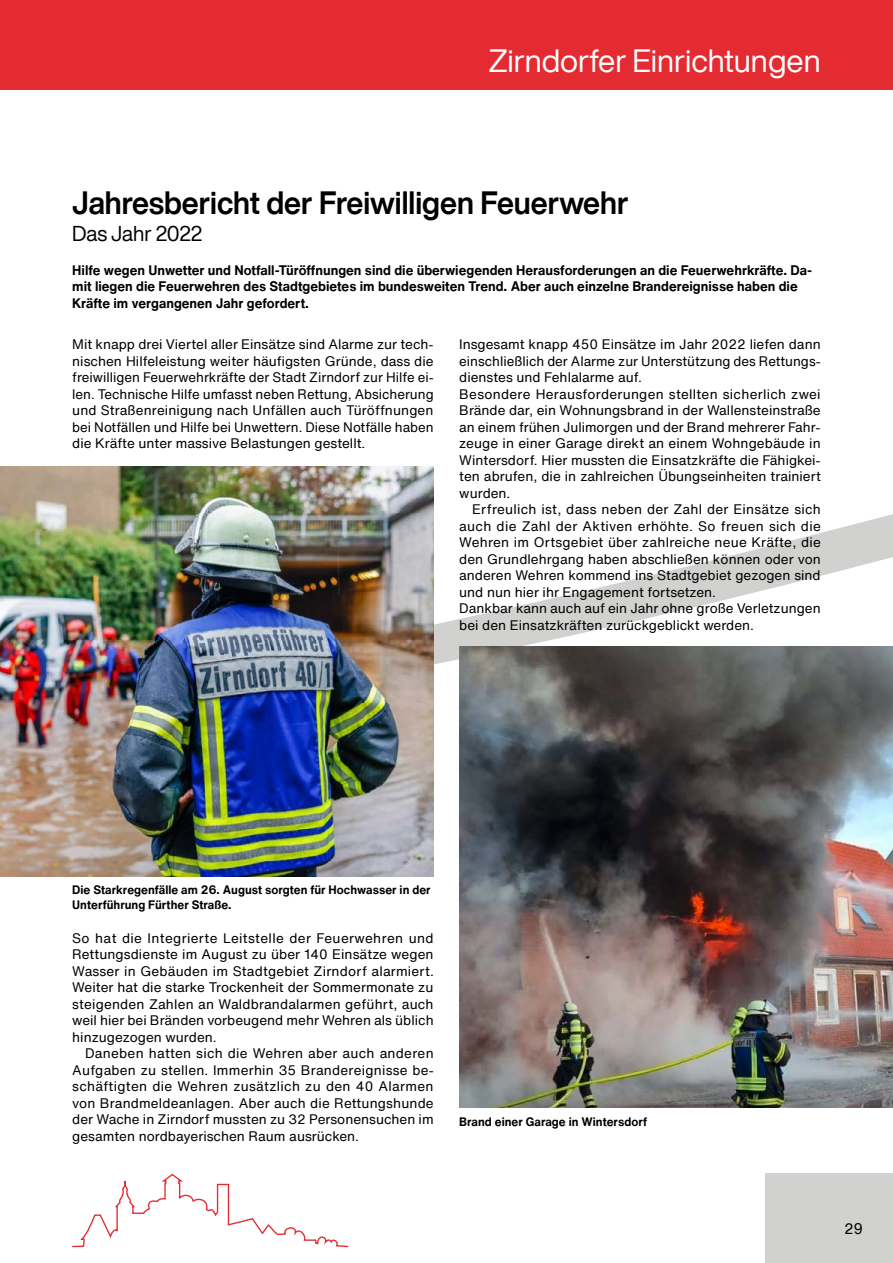
<style>
.page{position:relative;width:893px;height:1263px;background:#fff}
.page>*{position:absolute;margin:0;border:0;box-sizing:border-box;transform-origin:0 0}
.t1{font:700 31.5px "Helvetica Now Display";color:#000;scale:.95 1}
.t2{font:31.5px "Helvetica Now Display";color:#fff}
.t3{font:21px "Helvetica Now Display";letter-spacing:-.005em;color:#000}
.t4{font:15px "Helvetica Now Text";color:#000}
.t5{font:13.5px/16.5px "Helvetica Now Text";color:#000;text-align:justify}
.t6{font:700 13.5px/16.5px "Helvetica Now Text";color:#000}
.t7{font:700 12px/15px "Helvetica Now Text";color:#000}
</style>
<div class="page">
<svg style="left:434px;top:514px;width:459px;height:151px"></svg>
<div style="left:0;top:0;width:893px;height:89px;background:#e42b32"></div>
<svg style="left:72px;top:1174px;width:276px;height:73px"></svg>
<div style="left:765px;top:1174px;width:128px;height:89px;background:#d1d1cf"></div>
<img style="left:0;top:467px;width:434px;height:410px">
<img style="left:459px;top:646px;width:434px;height:462px">
<h1 class="t2" style="left:489px;top:39px;width:333px">Zirndorfer Einrichtungen</h1>
<h1 class="t1" style="left:72px;top:181px;width:587px">Jahresbericht der Freiwilligen Feuerwehr</h1>
<h2 class="t3" style="left:72px;top:219px;width:132px">Das Jahr 2022</h2>
<p class="t6" style="left:72px;top:261px;width:741px">Hilfe wegen Unwetter und Notfall-Türöffnungen sind die überwiegenden Herausforderungen an die Feuerwehrkräfte. Da&shy;mit liegen die Feuerwehren des Stadtgebietes im bundesweiten Trend. Aber auch einzelne Brandereignisse haben die<br>Kräfte im vergangenen Jahr gefordert.</p>
<p class="t5" style="left:72px;top:336px;width:363px">Mit knapp drei Viertel aller Einsätze sind Alarme zur tech&shy;nischen Hilfeleistung weiter häufigsten Gründe, dass die freiwilligen Feuerwehrkräfte der Stadt Zirndorf zur Hilfe ei&shy;len. Technische Hilfe umfasst neben Rettung, Absicherung und Straßenreinigung nach Unfällen auch Türöffnungen bei Notfällen und Hilfe bei Unwettern. Diese Notfälle haben die Kräfte unter massive Belastungen gestellt.</p>
<p class="t5" style="left:459px;top:336px;width:363px;text-align:left">Insgesamt knapp 450 Einsätze im Jahr 2022 liefen dann einschließlich der Alarme zur Unterstützung des Rettungs&shy;dienstes und Fehlalarme auf.<br>Besondere Herausforderungen stellten sicherlich zwei Brände dar, ein Wohnungsbrand in der Wallensteinstraße an einem frühen Julimorgen und der Brand mehrerer Fahr&shy;zeuge in einer Garage direkt an einem Wohngebäude in Wintersdorf. Hier mussten die Einsatzkräfte die Fähigkei&shy;ten abrufen, die in zahlreichen Übungseinheiten trainiert wurden.</p>
<p class="t5" style="left:459px;top:501px;width:363px;text-align:left;text-indent:13px">Erfreulich ist, dass neben der Zahl der Einsätze sich auch die Zahl der Aktiven erhöhte. So freuen sich die Wehren im Ortsgebiet über zahlreiche neue Kräfte, die den Grundlehrgang haben abschließen können oder von anderen Wehren kommend ins Stadtgebiet gezogen sind und nun hier ihr Engagement fortsetzen.<br>Dankbar kann auch auf ein Jahr ohne große Verletzungen bei den Einsatzkräften zurückgeblickt werden.</p>
<p class="t7" style="left:72px;top:882px;width:360px">Die Starkregenfälle am 26. August sorgten für Hochwasser in der<br>Unterführung Fürther Straße.</p>
<p class="t5" style="left:72px;top:929px;width:363px">So hat die Integrierte Leitstelle der Feuerwehren und Rettungsdienste im August zu über 140 Einsätze wegen Wasser in Gebäuden im Stadtgebiet Zirndorf alarmiert.<br>Weiter hat die starke Trockenheit der Sommermonate zu steigenden Zahlen an Waldbrandalarmen geführt, auch weil hier bei Bränden vorbeugend mehr Wehren als üblich hinzugezogen wurden.</p>
<p class="t5" style="left:72px;top:1045px;width:363px;text-indent:13px">Daneben hatten sich die Wehren aber auch anderen Aufgaben zu stellen. Immerhin 35 Brandereignisse be&shy;schäftigten die Wehren zusätzlich zu den 40 Alarmen von Brandmeldeanlagen. Aber auch die Rettungshunde der Wache in Zirndorf mussten zu 32 Personensuchen im gesamten nordbayerischen Raum ausrücken.</p>
<p class="t7" style="left:459px;top:1114px;width:189px">Brand einer Garage in Wintersdorf</p>
<p class="t4" style="left:844px;top:1217px;width:21px">29</p>
</div>
